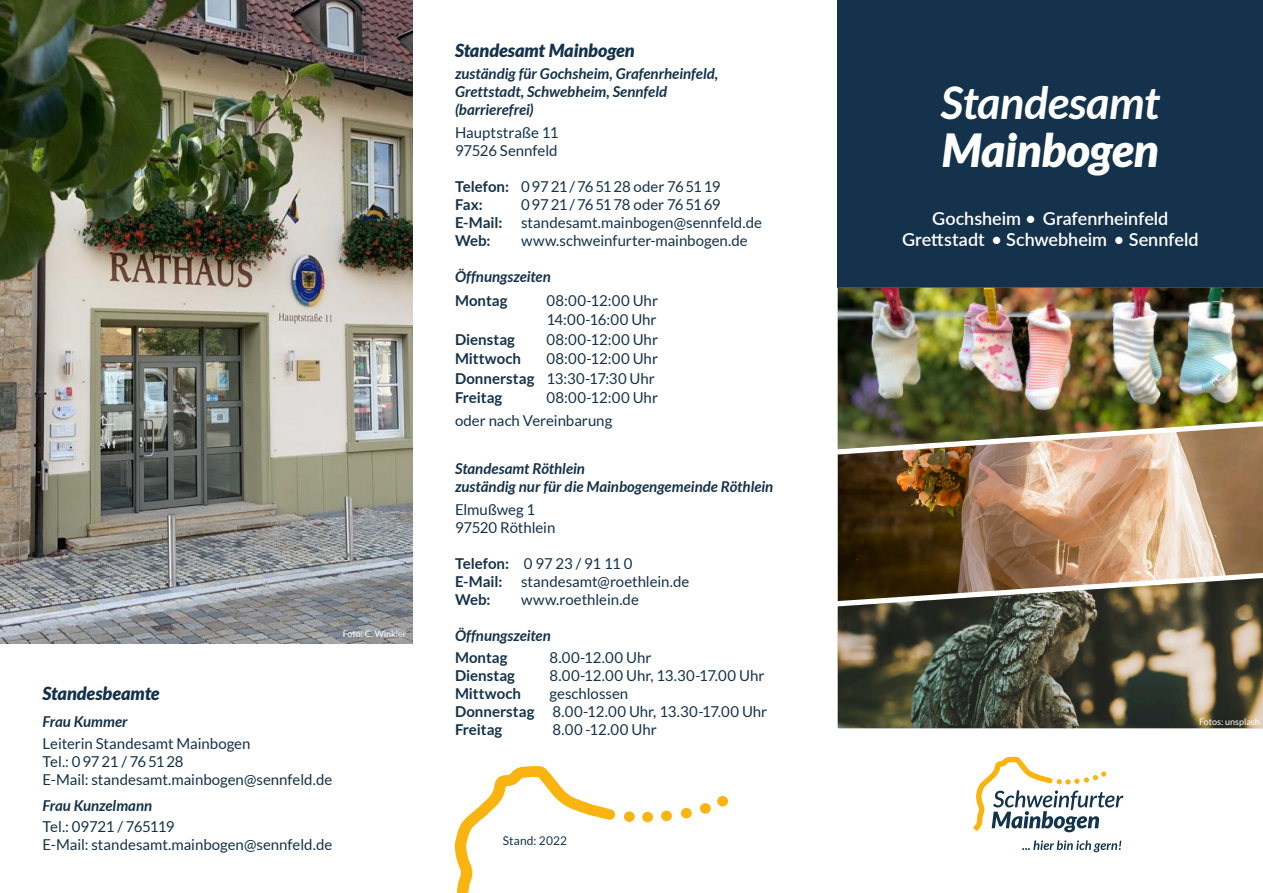
<style>
.page{position:relative;width:1263px;height:893px;background:#fff}
.page>*{position:absolute;margin:0;border:0;box-sizing:border-box;transform-origin:0 0}
.t1{font:italic 900 45.75px "Lato";letter-spacing:-.01em;color:#fff}
.t2{font:italic 700 45px "Lato";letter-spacing:-.01em;color:#fff}
.t3{font:600 18px/21.6px "Lato";color:#fff;text-align:center}
.t4{font:italic 900 18px "Lato";letter-spacing:-.005em;color:#14324b}
.t5{font:15px/18px "Lato";color:#14324b}
.t6{font:italic 700 15px/18px "Lato";color:#14324b}
.t7{font:700 15px "Lato";color:#14324b}
.t8{font:12px "Lato";letter-spacing:.01em;color:#14324b}
.t9{font:9px "Lato";color:#fff}
.s1{font-weight:700}
</style>
<div class="page">
<svg style="left:454px;top:766px;width:274px;height:127px"></svg>
<img style="left:0;top:0;width:412px;height:643px">
<img style="left:838px;top:449px;width:425px;height:129px">
<div style="left:838px;top:0;width:425px;height:288px;background:#14324b"></div>
<img style="left:838px;top:288px;width:425px;height:161px">
<img style="left:838px;top:578px;width:425px;height:150px">
<svg style="left:973px;top:757px;width:150px;height:75px"></svg>
<svg style="left:1022px;top:840px;width:99px;height:12px"></svg>
<p class="t9" style="left:343px;top:628px;width:65px">Foto: C. Winkler</p>
<p class="t4" style="left:43px;top:683px;width:119px">Standesbeamte</p>
<p class="t6" style="left:43px;top:712px;width:87px">Frau Kummer</p>
<p class="t5" style="left:43px;top:734px;width:291px">Leiterin Standesamt Mainbogen<br>Tel.: 09721 / 765128<br>E-Mail: standesamt.mainbogen@sennfeld.de</p>
<p class="t6" style="left:43px;top:797px;width:111px">Frau Kunzelmann</p>
<p class="t5" style="left:43px;top:818px;width:291px">Tel.: 09721 / 765119<br>E-Mail: standesamt.mainbogen@sennfeld.de</p>
<p class="t4" style="left:455px;top:40px;width:181px">Standesamt Mainbogen</p>
<p class="t6" style="left:455px;top:65px;width:265px">zuständig für Gochsheim, Grafenrheinfeld,<br>Grettstadt, Schwebheim, Sennfeld (barrierefrei)</p>
<p class="t5" style="left:455px;top:123px;width:105px">Hauptstraße 11<br>97526 Sennfeld</p>
<p class="t5" style="left:455px;top:177px;width:267px"><span class="s1">Telefon:</span> 09721/765128 oder 765119<br><span class="s1">Fax:</span></p>
<p class="t5" style="left:455px;top:195px;width:308px;text-indent:66px">09721/765178 oder 765169<br><span class="s1">E-Mail:</span> standesamt.mainbogen@sennfeld.de<br><span class="s1">Web:</span></p>
<p class="t5" style="left:521px;top:231px;width:228px">www.schweinfurter-mainbogen.de</p>
<p class="t6" style="left:455px;top:268px;width:97px">Öffnungszeiten</p>
<p class="t7" style="left:455px;top:291px;width:54px">Montag</p>
<p class="t5" style="left:546px;top:290px;width:113px;line-height:19.5px">08:00-12:00 Uhr<br>14:00-16:00 Uhr</p>
<p class="t7" style="left:455px;top:330px;width:62px">Dienstag</p>
<p class="t5" style="left:546px;top:330px;width:113px">08:00-12:00 Uhr</p>
<p class="t7" style="left:455px;top:350px;width:68px">Mittwoch</p>
<p class="t5" style="left:455px;top:349px;width:205px;line-height:19.5px;text-indent:92px">08:00-12:00 Uhr<br><span class="s1">Donnerstag</span> 13:30-17:30 Uhr<br><span class="s1">Freitag</span></p>
<p class="t5" style="left:455px;top:386px;width:205px;line-height:22.5px;text-indent:92px">08:00-12:00 Uhr oder nach Vereinbarung</p>
<p class="t6" style="left:455px;top:460px;width:320px">Standesamt Röthlein<br>zuständig nur für die Mainbogengemeinde Röthlein</p>
<p class="t5" style="left:455px;top:500px;width:102px">Elmußweg 1<br>97520 Röthlein</p>
<p class="t5" style="left:455px;top:554px;width:236px"><span class="s1">Telefon:</span> 0 97 23 / 91 11 0<br><span class="s1">E-Mail:</span> standesamt@roethlein.de<br><span class="s1">Web:</span></p>
<p class="t5" style="left:521px;top:590px;width:119px">www.roethlein.de</p>
<p class="t6" style="left:455px;top:627px;width:97px">Öffnungszeiten</p>
<p class="t7" style="left:455px;top:649px;width:54px">Montag</p>
<p class="t5" style="left:549px;top:648px;width:103px">8.00-12.00 Uhr</p>
<p class="t7" style="left:455px;top:667px;width:62px">Dienstag</p>
<p class="t5" style="left:549px;top:666px;width:216px">8.00-12.00 Uhr, 13.30-17.00 Uhr</p>
<p class="t7" style="left:455px;top:685px;width:68px">Mittwoch</p>
<p class="t5" style="left:455px;top:684px;width:314px;text-indent:94px">geschlossen<br><span class="s1">Donnerstag</span> 8.00-12.00 Uhr, 13.30-17.00 Uhr<br><span class="s1">Freitag</span></p>
<p class="t5" style="left:552px;top:720px;width:106px">8.00 -12.00 Uhr</p>
<p class="t8" style="left:503px;top:834px;width:66px">Stand: 2022</p>
<h2 class="t2" style="left:941px;top:77px;width:220px">Standesamt</h2>
<h1 class="t1" style="left:942px;top:123px;width:219px">Mainbogen</h1>
<p class="t3" style="left:902px;top:207px;width:298px">Gochsheim • Grafenrheinfeld<br>Grettstadt • Schwebheim • Sennfeld</p>
<p class="t9" style="left:1202px;top:714px;width:58px">Foto: unsplash</p>
<p class="t9" style="left:1199px;top:716px;width:62px">Fotos: unsplash</p>
</div>
